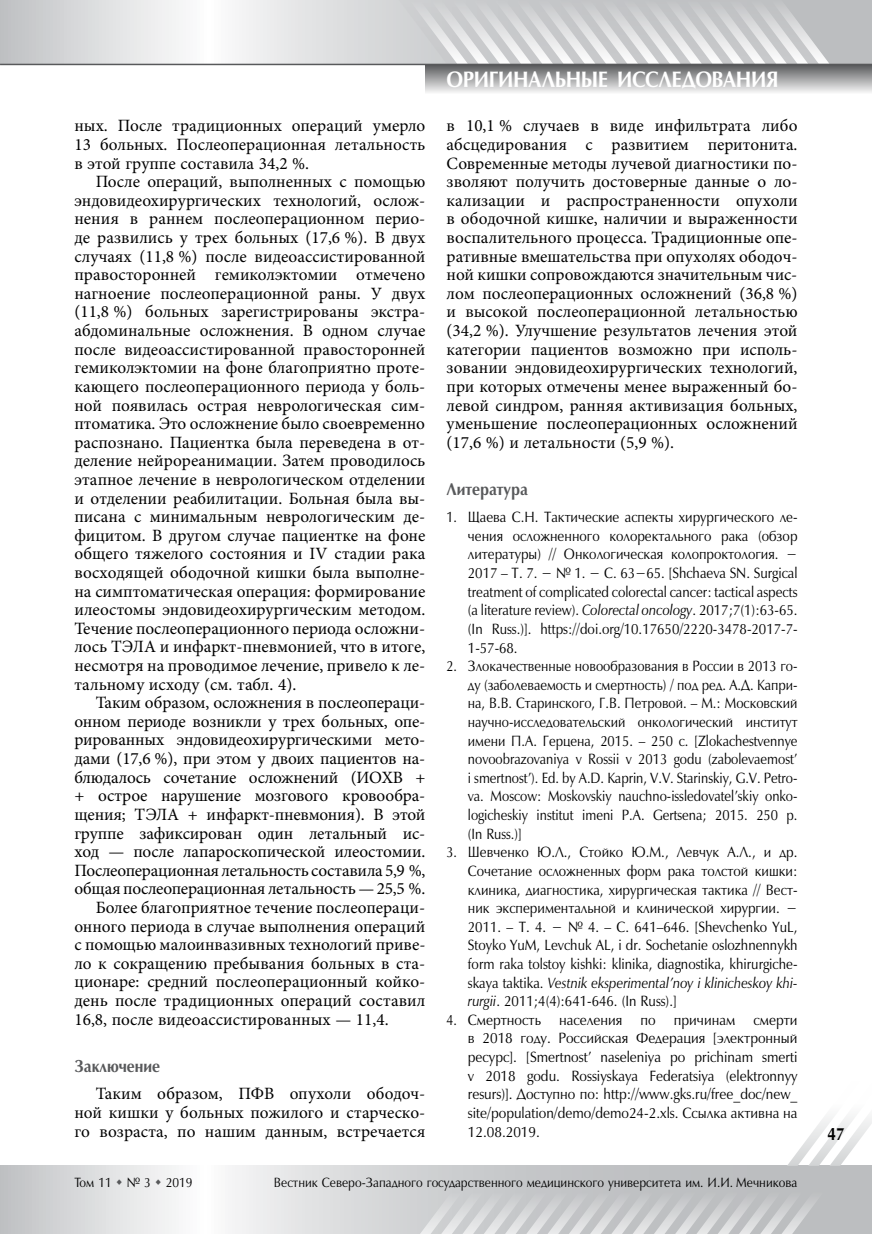
<style>
.page{position:relative;width:872px;height:1234px;background:#fff}
.page>*{position:absolute;margin:0;border:0;box-sizing:border-box;transform-origin:0 0}
.t1{font:700 22.5px "Optimum AP";letter-spacing:-.02em;color:#fff;scale:.9 1}
.t2{font:700 18px "Optimum AP";color:#000;scale:.85 1}
.t3{font:17.25px/18.6px "Minion Pro";letter-spacing:-.005em;color:#000;text-align:justify}
.t4{font:700 17.25px "Optimum AP";color:#58595b;scale:.9 1}
.t5{font:15px/18.6px "Optimum AP";color:#000;text-align:justify;scale:.85 1}
.t6{font:13.5px "Optimum AP";color:#000;scale:.9 1}
.s1{font-style:italic}
</style>
<div class="page">
<svg style="left:0;top:0;width:872px;height:64px"></svg>
<svg style="left:0;top:1165px;width:404px;height:68px"></svg>
<div style="left:425px;top:64px;width:447px;height:30px;background:linear-gradient(to bottom,#555658,#f4f4f4)"></div>
<svg style="left:383px;top:0;width:446px;height:64px;background:#d1d2d4"></svg>
<hr style="left:0;top:64px;width:872px;height:1px;background:#58595b">
<svg style="left:404px;top:1116px;width:468px;height:117px"></svg>
<div style="left:858px;top:1130px;width:14px;height:28px;background:#fff"></div>
<svg style="left:117px;top:1178px;width:5px;height:6px"></svg>
<svg style="left:156px;top:1178px;width:5px;height:6px"></svg>
<p class="t3" style="left:74px;top:117px;width:352px">ных. После традиционных операций умерло 13 больных. Послеоперационная летальность в этой группе составила 34,2 %.</p>
<p class="t3" style="left:74px;top:172px;width:352px;text-indent:21px">После операций, выполненных с помощью эндовидеохирургических технологий, ослож&shy;нения в раннем послеоперационном перио&shy;де развились у трех больных (17,6 %). В двух случаях (11,8 %) после видеоассистированной правосторонней гемиколэктомии отмечено нагноение послеоперационной раны. У двух (11,8 %) больных зарегистрированы экстра&shy;абдоминальные осложнения. В одном случае после видеоассистированной правосторонней гемиколэктомии на фоне благоприятно проте&shy;кающего послеоперационного периода у боль&shy;ной появилась острая неврологическая сим&shy;птоматика. Это осложнение было своевременно распознано. Пациентка была переведена в от&shy;деление нейрореанимации. Затем проводилось этапное лечение в неврологическом отделении и отделении реабилитации. Больная была вы&shy;писана с минимальным неврологическим де&shy;фицитом. В другом случае пациентке на фоне общего тяжелого состояния и IV стадии рака восходящей ободочной кишки была выполне&shy;на симптоматическая операция: формирование илеостомы эндовидеохирургическим методом.<br>Течение послеоперационного периода осложни&shy;лось ТЭЛА и инфаркт-пневмонией, что в итоге, несмотря на проводимое лечение, привело к ле&shy;тальному исходу (см. табл. 4).</p>
<p class="t3" style="left:96px;top:693px;width:329px">Таким образом, осложнения в послеопераци-</p>
<p class="t3" style="left:74px;top:712px;width:352px">онном периоде возникли у трех больных, опе-</p>
<p class="t3" style="left:74px;top:730px;width:350px">рированных эндовидеохирургическими мето-</p>
<p class="t3" style="left:74px;top:749px;width:352px">дами (17,6 %), при этом у двоих пациентов на-</p>
<p class="t3" style="left:74px;top:767px;width:352px">блюдалось сочетание осложнений (ИОХВ +</p>
<p class="t3" style="left:74px;top:786px;width:352px">+ острое нарушение мозгового кровообра-</p>
<p class="t3" style="left:74px;top:805px;width:352px">щения; ТЭЛА + инфаркт-пневмония). В этой</p>
<p class="t3" style="left:74px;top:823px;width:352px">группе зафиксирован один летальный ис-</p>
<p class="t3" style="left:74px;top:842px;width:352px">ход — после лапароскопической илеостомии.</p>
<p class="t3" style="left:74px;top:860px;width:352px">Послеоперационная летальность составила 5,9 %,</p>
<p class="t3" style="left:74px;top:879px;width:352px">общая послеоперационная летальность — 25,5 %.</p>
<p class="t3" style="left:96px;top:898px;width:331px">Более благоприятное течение послеопераци-</p>
<p class="t3" style="left:74px;top:916px;width:352px">онного периода в случае выполнения операций</p>
<p class="t3" style="left:74px;top:935px;width:353px">с помощью малоинвазивных технологий приве-</p>
<p class="t3" style="left:74px;top:953px;width:350px">ло к сокращению пребывания больных в ста-</p>
<p class="t3" style="left:74px;top:972px;width:352px">ционаре: средний послеоперационный койко-</p>
<p class="t3" style="left:74px;top:991px;width:352px">день после традиционных операций составил</p>
<p class="t3" style="left:74px;top:1009px;width:316px">16,8, после видеоассистированных — 11,4.</p>
<p class="t4" style="left:74px;top:1056px;width:96px">Заключение</p>
<p class="t3" style="left:74px;top:1084px;width:352px;text-indent:21px">Таким образом, ПФВ опухоли ободоч&shy;ной кишки у больных пожилого и старческо&shy;го возраста, по нашим данным, встречается</p>
<h1 class="t1" style="left:446px;top:67px;width:370px">ОРИГИНАЛЬНЫЕ ИССЛЕДОВАНИЯ</h1>
<p class="t3" style="left:446px;top:117px;width:352px">в 10,1 % случаев в виде инфильтрата либо абсцедирования с развитием перитонита.<br>Современные методы лучевой диагностики по&shy;зволяют получить достоверные данные о ло&shy;кализации и распространенности опухоли в ободочной кишке, наличии и выраженности воспалительного процесса. Традиционные опе&shy;ративные вмешательства при опухолях ободоч&shy;ной кишки сопровождаются значительным чис&shy;лом послеоперационных осложнений (36,8 %) и высокой послеоперационной летальностью (34,2 %). Улучшение результатов лечения этой категории пациентов возможно при исполь&shy;зовании эндовидеохирургических технологий, при которых отмечены менее выраженный бо&shy;левой синдром, ранняя активизация больных, уменьшение послеоперационных осложнений (17,6 %) и летальности (5,9 %).</p>
<p class="t4" style="left:446px;top:479px;width:92px">Литература</p>
<p class="t5" style="left:468px;top:508px;width:389px;text-indent:-21px">1. Щаева С.Н. Тактические аспекты хирургического ле&shy;чения осложненного колоректального рака (обзор литературы) // Онкологическая колопроктология. − 2017 – Т. 7. − № 1. − С. 63−65. [Shchaeva SN. Surgical treatment of complicated colorectal cancer: tactical aspects (a literature review). <span class="s1">Colorectal oncology</span>. 2017;7(1):63‑65. (In Russ.)]. https://doi.org/10.17650/2220-3478-2017-7- 1-57-68.</p>
<p class="t5" style="left:468px;top:657px;width:389px;text-indent:-21px">2. Злокачественные новообразования в России в 2013 го&shy;ду (заболеваемость и смертность) / под ред. А.Д. Капри&shy;на, В.В. Старинского, Г.В. Петровой. – М.: Московский научно-исследовательский онкологический институт имени П.А. Герцена, 2015. – 250 с. [Zlokachestvennye novoobrazovaniya v Rossii v 2013 godu (zabolevaemost’ i smertnost’). Ed. by A.D. Kaprin, V.V. Starinskiy, G.V. Petro&shy;va. Moscow: Moskovskiy nauchno-issledovatel’skiy onko&shy;logicheskiy institut imeni P.A. Gertsena; 2015. 250 р. (In Russ.)]</p>
<p class="t5" style="left:468px;top:843px;width:389px;text-indent:-21px">3. Шевченко Ю.Л., Стойко Ю.М., Левчук А.Л., и др.<br>Сочетание осложненных форм рака толстой кишки: клиника, диагностика, хирургическая тактика // Вест&shy;ник экспериментальной и клинической хирургии. − 2011. – Т. 4. − № 4. – С. 641–646. [Shevchenko YuL, Stoyko YuM, Levchuk AL, i dr. Sochetanie oslozhnennykh form raka tolstoy kishki: klinika, diagnostika, khirurgiche&shy;skaya taktika. <span class="s1">Vestnik eksperimental’noy i klinicheskoy khi&shy;rurgii</span>. 2011;4(4):641-646. (In Russ).]</p>
<p class="t5" style="left:468px;top:1010px;width:389px;text-indent:-21px">4. Смертность населения по причинам смерти в 2018 году. Российская Федерация [электронный ресурс]. [Smertnost’ naseleniya po prichinam smerti v 2018 godu. Rossiyskaya Federatsiya (elektronnyy resurs)]. Доступно по: http://www.gks.ru/free_doc/new_ site/population/demo/demo24-2.xls. Ссылка активна на 12.08.2019.</p>
<p class="t6" style="left:74px;top:1175px;width:133px">Том 11 № 3 2019</p>
<p class="t6" style="left:274px;top:1175px;width:583px">Вестник Северо-Западного государственного медицинского университета им. И.И. Мечникова</p>
<p class="t2" style="left:827px;top:1124px;width:21px">47</p>
</div>
